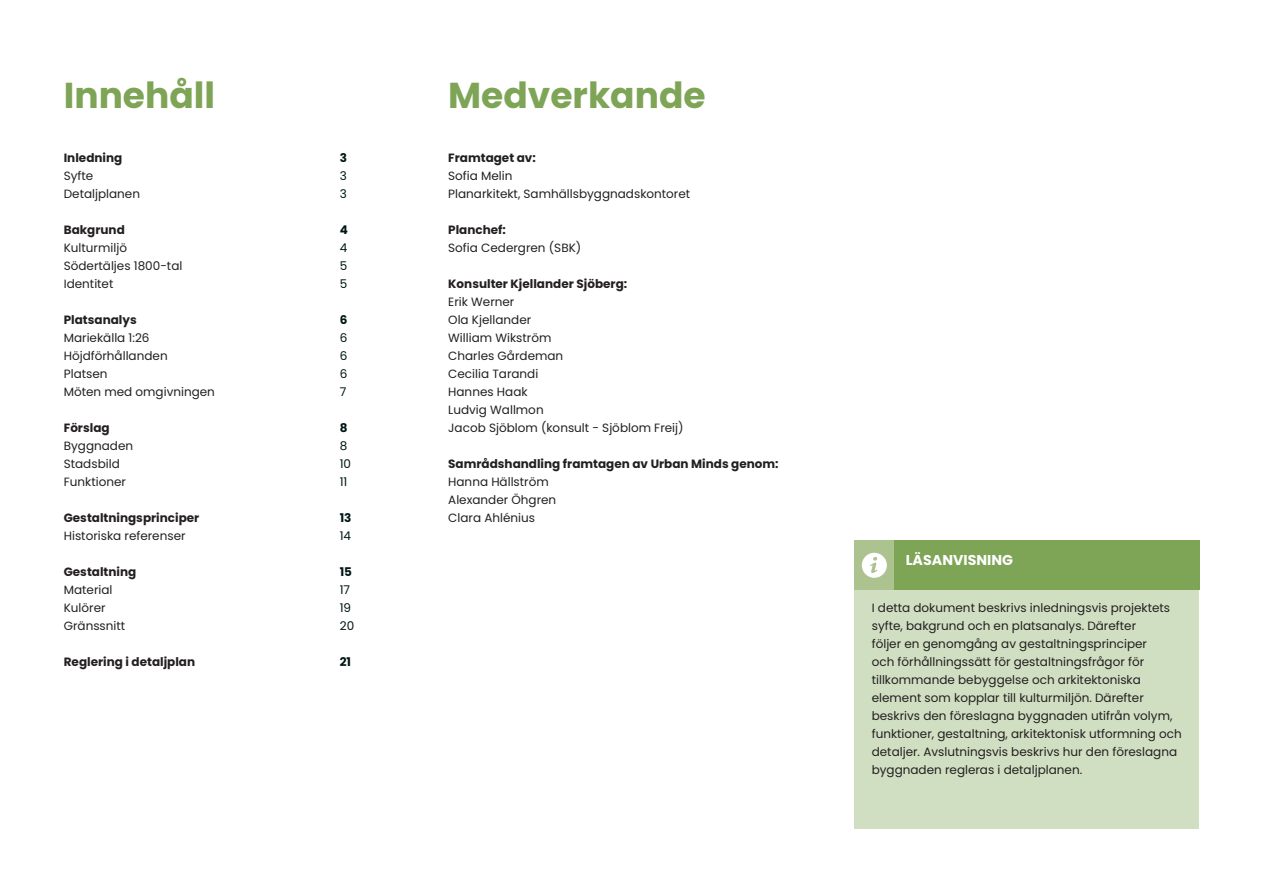
<style>
.page{position:relative;width:1263px;height:893px;background:#fff}
.page>*{position:absolute;margin:0;border:0;box-sizing:border-box;transform-origin:0 0}
.t1{font:700 36px "Poppins Latin";color:#7ea456}
.t2{font:700 14.25px "Poppins Latin";color:#fff}
.t3{font:12px/18px "Poppins Latin";color:#231f20}
.t4{font:700 12px/18px "Poppins Latin";color:#231f20}
.t5{font:12px "Poppins Latin";color:#001515}
.t6{font:700 12px "Poppins Latin";color:#001515}
.s1{font-weight:700}
.s2{font-weight:400}
</style>
<div class="page">
<div style="left:855px;top:582px;width:344px;height:247px;background:#d0dec2"></div>
<div style="left:893px;top:540px;width:306px;height:50px;background:#7ea456"></div>
<div style="left:855px;top:540px;width:39px;height:50px;background:#acc390"></div>
<svg style="left:862px;top:553px;width:25px;height:25px"></svg>
<h1 class="t1" style="left:64px;top:72px;width:153px">Innehåll</h1>
<p class="t4" style="left:64px;top:149px;width:60px">Inledning</p>
<p class="t6" style="left:340px;top:150px;width:9px">3</p>
<p class="t3" style="left:64px;top:167px;width:31px">Syfte</p>
<p class="t5" style="left:340px;top:168px;width:9px">3</p>
<p class="t3" style="left:64px;top:185px;width:78px">Detaljplanen</p>
<p class="t5" style="left:340px;top:186px;width:9px">3</p>
<p class="t4" style="left:64px;top:221px;width:63px">Bakgrund</p>
<p class="t6" style="left:340px;top:222px;width:10px">4</p>
<p class="t3" style="left:64px;top:239px;width:65px">Kulturmiljö</p>
<p class="t5" style="left:340px;top:240px;width:9px">4</p>
<p class="t3" style="left:64px;top:257px;width:120px">Södertäljes 1800-tal</p>
<p class="t5" style="left:340px;top:258px;width:9px">5</p>
<p class="t3" style="left:64px;top:275px;width:51px">Identitet</p>
<p class="t5" style="left:340px;top:276px;width:9px">5</p>
<p class="t4" style="left:64px;top:311px;width:74px">Platsanalys</p>
<p class="t6" style="left:340px;top:312px;width:9px">6</p>
<p class="t3" style="left:64px;top:329px;width:87px">Mariekälla 1:26</p>
<p class="t5" style="left:340px;top:330px;width:9px">6</p>
<p class="t3" style="left:64px;top:347px;width:105px">Höjdförhållanden</p>
<p class="t5" style="left:340px;top:348px;width:9px">6</p>
<p class="t3" style="left:64px;top:365px;width:45px">Platsen</p>
<p class="t5" style="left:340px;top:366px;width:9px">6</p>
<p class="t3" style="left:64px;top:383px;width:153px">Möten med omgivningen</p>
<p class="t5" style="left:340px;top:384px;width:8px">7</p>
<p class="t4" style="left:64px;top:419px;width:47px">Förslag</p>
<p class="t6" style="left:340px;top:420px;width:9px">8</p>
<p class="t3" style="left:64px;top:437px;width:71px">Byggnaden</p>
<p class="t5" style="left:340px;top:438px;width:9px">8</p>
<p class="t3" style="left:64px;top:455px;width:58px">Stadsbild</p>
<p class="t5" style="left:340px;top:456px;width:13px">10</p>
<p class="t3" style="left:64px;top:473px;width:64px">Funktioner</p>
<p class="t5" style="left:340px;top:474px;width:9px">11</p>
<p class="t4" style="left:64px;top:509px;width:137px">Gestaltningsprinciper</p>
<p class="t6" style="left:340px;top:510px;width:13px">13</p>
<p class="t3" style="left:64px;top:527px;width:123px">Historiska referenser</p>
<p class="t5" style="left:340px;top:528px;width:13px">14</p>
<p class="t4" style="left:64px;top:563px;width:74px">Gestaltning</p>
<p class="t6" style="left:340px;top:564px;width:14px">15</p>
<p class="t3" style="left:64px;top:581px;width:50px">Material</p>
<p class="t5" style="left:340px;top:582px;width:12px">17</p>
<p class="t3" style="left:64px;top:599px;width:43px">Kulörer</p>
<p class="t5" style="left:340px;top:600px;width:13px">19</p>
<p class="t3" style="left:64px;top:617px;width:63px">Gränssnitt</p>
<p class="t5" style="left:340px;top:618px;width:16px">20</p>
<p class="t4" style="left:64px;top:653px;width:133px">Reglering i detaljplan</p>
<p class="t6" style="left:340px;top:654px;width:13px">21</p>
<h1 class="t1" style="left:448px;top:72px;width:259px">Medverkande</h1>
<p class="t3" style="left:448px;top:149px;width:243px"><span class="s1">Framtaget av:<br></span>Sofia Melin<br>Planarkitekt, Samhällsbyggnadskontoret</p>
<p class="t3" style="left:448px;top:221px;width:135px"><span class="s1">Planchef:<br></span>Sofia Cedergren (SBK)</p>
<p class="t3" style="left:448px;top:275px;width:237px"><span class="s1">Konsulter Kjellander Sjöberg:<br></span>Erik Werner<br>Ola Kjellander<br>William Wikström<br>Charles Gårdeman<br>Cecilia Tarandi<br>Hannes Haak<br>Ludvig Wallmon<br>Jacob Sjöblom (konsult - Sjöblom Freij)</p>
<p class="t4" style="left:448px;top:455px;width:332px">Samrådshandling framtagen av Urban Minds genom:<br><span class="s2">Hanna Hällström<br>Alexander Öhgren<br>Clara Ahlénius</span></p>
<p class="t2" style="left:906px;top:551px;width:109px">LÄSANVISNING</p>
<p class="t3" style="left:872px;top:599px;width:312px">I detta dokument beskrivs inledningsvis projektets syfte, bakgrund och en platsanalys. Därefter<br>följer en genomgång av gestaltningsprinciper<br>och förhållningssätt för gestaltningsfrågor för tillkommande bebyggelse och arkitektoniska element som kopplar till kulturmiljön. Därefter beskrivs den föreslagna byggnaden utifrån volym, funktioner, gestaltning, arkitektonisk utformning och detaljer. Avslutningsvis beskrivs hur den föreslagna byggnaden regleras i detaljplanen.</p>
</div>
